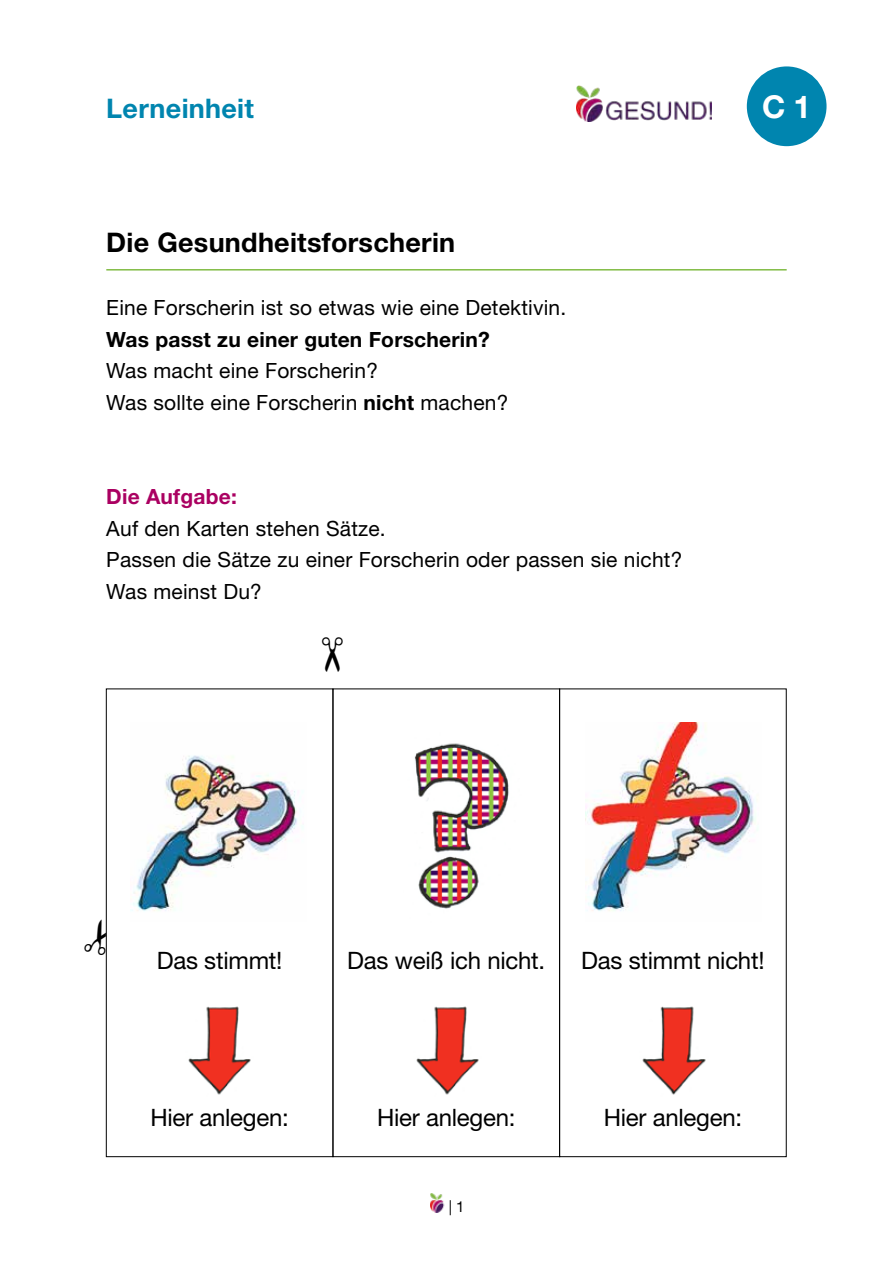
<style>
.page{position:relative;width:893px;height:1263px;background:#fff}
.page>*{position:absolute;margin:0;border:0;box-sizing:border-box;transform-origin:0 0}
.t1{font:700 31.5px "Helvetica Neue LT Std";color:#fff}
.t2{font:700 27px "Helvetica Neue LT Std";letter-spacing:.01em;color:#000}
.t3{font:700 27px "Helvetica Neue LT Std";letter-spacing:.01em;color:#0085af}
.t4{font:24px "Helvetica Neue LT Std";letter-spacing:-.01em;color:#000}
.t5{font:21px/31.5px "Helvetica Neue LT Std";letter-spacing:.01em;color:#000}
.t6{font:700 21px "Helvetica Neue LT Std";letter-spacing:.01em;color:#000}
.t7{font:700 21px "Helvetica Neue LT Std";letter-spacing:.01em;color:#aa0061}
.t8{font:15px "Helvetica Neue LT Std";color:#000}
.s1{font-weight:700}
</style>
<div class="page">
<img style="left:431px;top:1194px;width:13px;height:18px">
<div style="left:747px;top:66px;width:79px;height:80px;background:#0085af;border-radius:50%"></div>
<img style="left:576px;top:85px;width:136px;height:36px">
<hr style="left:106px;top:269px;width:681px;height:2px;background:#82bc45">
<div style="left:106px;top:688px;width:227px;height:469px;border:1px solid #000"></div>
<div style="left:559px;top:688px;width:228px;height:469px;border:1px solid #000"></div>
<img style="left:131px;top:755px;width:172px;height:156px">
<img style="left:586px;top:723px;width:172px;height:188px">
<img style="left:414px;top:743px;width:95px;height:166px">
<img style="left:188px;top:1006px;width:63px;height:89px">
<img style="left:416px;top:1006px;width:63px;height:89px">
<img style="left:642px;top:1006px;width:64px;height:89px">
<svg style="left:105px;top:917px;width:3px;height:38px"></svg>
<p class="t3" style="left:106px;top:92px;width:149px">Lerneinheit</p>
<p class="t2" style="left:106px;top:226px;width:350px">Die Gesundheitsforscherin</p>
<p class="t5" style="left:106px;top:292px;width:462px">Eine Forscherin ist so etwas wie eine Detektivin.</p>
<p class="t6" style="left:106px;top:326px;width:385px">Was passt zu einer guten Forscherin?</p>
<p class="t5" style="left:106px;top:355px;width:404px">Was macht eine Forscherin?<br>Was sollte eine Forscherin <span class="s1">nicht</span> machen?</p>
<p class="t7" style="left:106px;top:484px;width:132px">Die Aufgabe:</p>
<p class="t5" style="left:106px;top:512px;width:578px">Auf den Karten stehen Sätze.<br>Passen die Sätze zu einer Forscherin oder passen sie nicht?<br>Was meinst Du?</p>
<h1 class="t1" style="left:762px;top:87px;width:50px">C 1</h1>
<p class="t4" style="left:157px;top:946px;width:127px">Das stimmt!</p>
<p class="t4" style="left:150px;top:1103px;width:140px">Hier anlegen:</p>
<p class="t4" style="left:347px;top:946px;width:199px">Das weiß ich nicht.</p>
<p class="t4" style="left:581px;top:946px;width:185px">Das stimmt nicht!</p>
<p class="t4" style="left:377px;top:1103px;width:140px">Hier anlegen:</p>
<p class="t8" style="left:449px;top:1198px;width:17px">| 1</p>
<p class="t4" style="left:604px;top:1103px;width:140px">Hier anlegen:</p>
</div>
